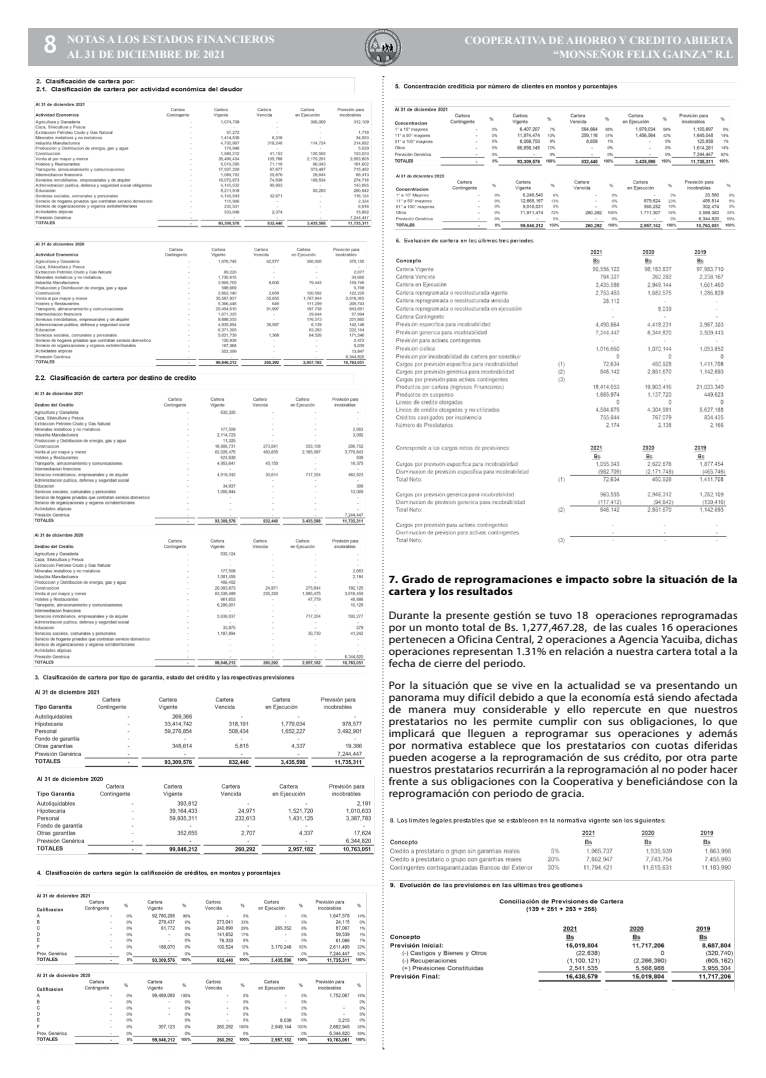
<style>
.page{position:relative;width:766px;height:1078px;background:#fff}
.page>*{position:absolute;margin:0;border:0;box-sizing:border-box;transform-origin:0 0}
.t1{font:700 27px "Candara";color:#fff;scale:.95 1}
.t2{font:11px/12px "Myriad Pro";letter-spacing:.02em;color:#000;text-align:justify;scale:1.05 1}
.t3{font:700 11px/15.2px "Times New Roman";color:#fff}
.t4{font:700 11px/12px "Myriad Pro";letter-spacing:.02em;color:#000;scale:1.05 1}
</style>
<div class="page">
<div style="left:28px;top:28px;width:709px;height:38px;background:#b1b4b6"></div>
<img style="left:364px;top:28px;width:38px;height:38px">
<svg style="left:382px;top:76px;width:2px;height:973px"></svg>
<img style="left:33px;top:77px;width:339px;height:690px">
<img style="left:36px;top:775px;width:342px;height:270px">
<img style="left:394px;top:82px;width:342px;height:84px">
<img style="left:395px;top:174px;width:341px;height:370px">
<img style="left:389px;top:818px;width:346px;height:171px">
<h1 class="t1" style="left:43px;top:28px;width:16px">8</h1>
<p class="t3" style="left:67px;top:32px;width:209px">NOTAS A LOS ESTADOS FINANCIEROS<br>AL 31 DE DICIEMBRE DE 2021</p>
<p class="t3" style="left:465px;top:33px;width:270px;line-height:14.2px;text-align:right">COOPERATIVA DE AHORRO Y CREDITO ABIERTA “MONSEÑOR FELIX GAINZA” R.L</p>
<p class="t4" style="left:388px;top:573px;width:334px">7. Grado de reprogramaciones e impacto sobre la situación de la cartera y los resultados</p>
<p class="t2" style="left:388px;top:609px;width:334px">Durante la presente gestión se tuvo 18 operaciones reprogramadas por un monto total de Bs. 1,277,467.28, de las cuales 16 operaciones pertenecen a Oficina Central, 2 operaciones a Agencia Yacuiba, dichas operaciones representan 1.31% en relación a nuestra cartera total a la fecha de cierre del periodo.</p>
<p class="t2" style="left:388px;top:679px;width:334px">Por la situación que se vive en la actualidad se va presentando un panorama muy difícil debido a que la economía está siendo afectada de manera muy considerable y ello repercute en que nuestros prestatarios no les permite cumplir con sus obligaciones, lo que implicará que lleguen a reprogramar sus operaciones y además por normativa establece que los prestatarios con cuotas diferidas pueden acogerse a la reprogramación de sus crédito, por otra parte nuestros prestatarios recurrirán a la reprogramación al no poder hacer frente a sus obligaciones con la Cooperativa y beneficiándose con la reprogramación con periodo de gracia.</p>
</div>
